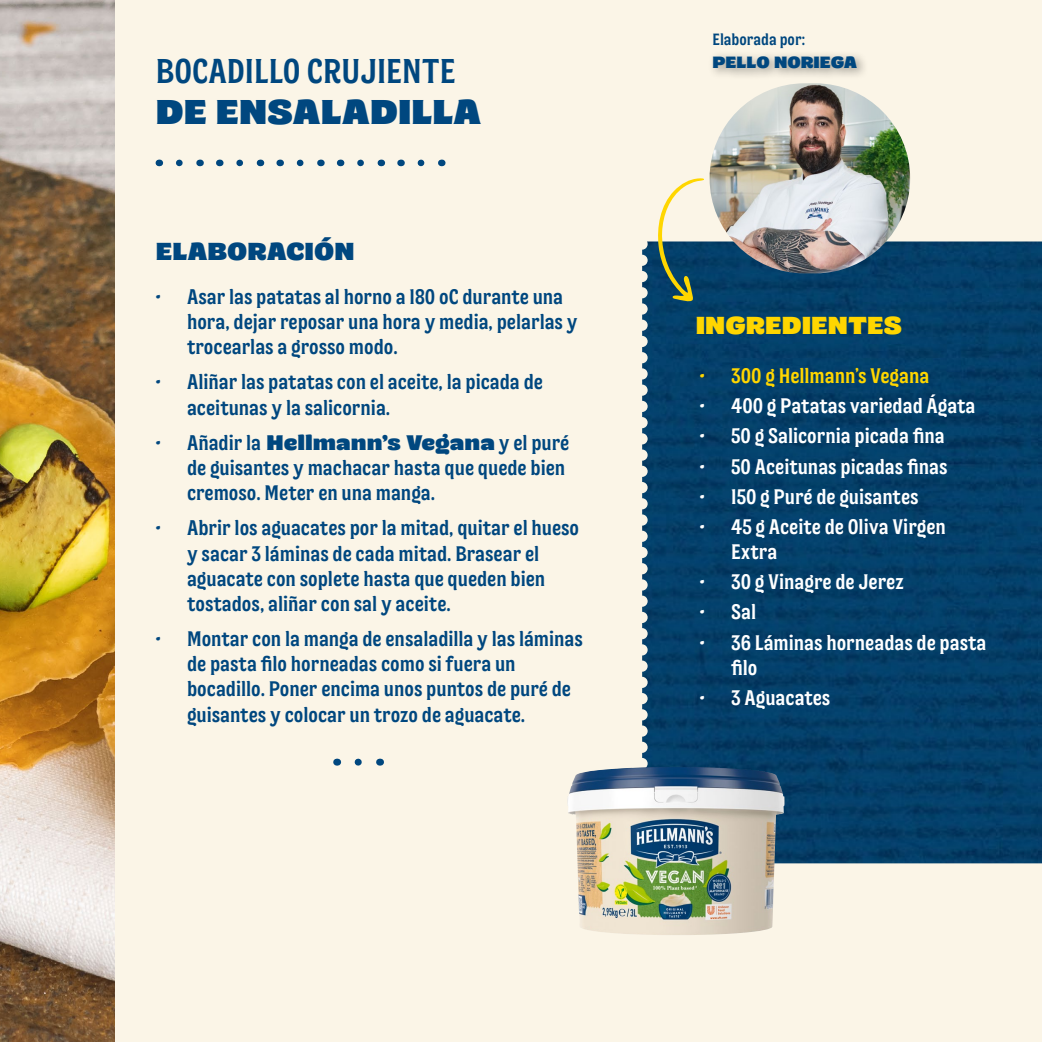
<style>
.page{position:relative;width:1042px;height:1042px;background:#fbf5e7}
.page>*{position:absolute;margin:0;border:0;box-sizing:border-box;transform-origin:0 0}
.t1{font:condensed 34.3px "Dollop Serif";color:#00477f}
.t2{font:expanded 34.3px "Dollop Serif";color:#00477f}
.t3{font:expanded 24.5px "Dollop Serif";color:#ffd600}
.t4{font:expanded 24.5px "Dollop Serif";color:#00477f}
.t5{font:condensed 21px/25.2px "Dollop Serif";color:#00477f}
.t6{font:condensed 21px/25.2px "Dollop Serif";color:#fff}
.t7{font:condensed 21px "Dollop Serif";color:#ffd600}
.t8{font:condensed 16.28px "Dollop Serif";color:#00477f}
.t9{font:expanded 16.28px "Dollop Serif";color:#00477f}
.s1{font-stretch:expanded}
</style>
<div class="page">
<img style="left:642px;top:241px;width:400px;height:622px">
<svg style="left:179px;top:160px;width:4px;height:6px"></svg>
<svg style="left:300px;top:160px;width:4px;height:6px"></svg>
<svg style="left:421px;top:160px;width:4px;height:6px"></svg>
<svg style="left:240px;top:160px;width:3px;height:6px"></svg>
<svg style="left:360px;top:160px;width:4px;height:6px"></svg>
<svg style="left:358px;top:758px;width:4px;height:7px"></svg>
<img style="left:567px;top:767px;width:217px;height:168px">
<img style="left:0;top:0;width:114px;height:1042px">
<img style="left:709px;top:83px;width:201px;height:190px;border-radius:95px">
<div style="left:707px;top:50px;width:162px;height:31px;background:#000;opacity:.38"></div>
<svg style="left:656px;top:178px;width:48px;height:125px"></svg>
<h1 class="t1" style="left:156px;top:51px;width:301px">BOCADILLO CRUJIENTE</h1>
<h1 class="t2" style="left:156px;top:90px;width:327px">DE ENSALADILLA</h1>
<p class="t4" style="left:156px;top:236px;width:200px">ELABORACIÓN</p>
<p class="t5" style="left:187px;top:284px;width:392px;text-indent:-32px">• Asar las patatas al horno a 180 oC durante una hora, dejar reposar una hora y media, pelarlas y trocearlas a grosso modo.</p>
<p class="t5" style="left:187px;top:369px;width:357px;text-indent:-32px">• Aliñar las patatas con el aceite, la picada de aceitunas y la salicornia.</p>
<p class="t5" style="left:187px;top:430px;width:384px;text-indent:-32px">• Añadir la <span class="s1">Hellmann’s Vegana</span> y el puré de guisantes y machacar hasta que quede bien cremoso. Meter en una manga.</p>
<p class="t5" style="left:187px;top:515px;width:394px;text-indent:-32px">• Abrir los aguacates por la mitad, quitar el hueso y sacar 3 láminas de cada mitad. Brasear el aguacate con soplete hasta que queden bien tostados, aliñar con sal y aceite.</p>
<p class="t5" style="left:187px;top:626px;width:397px;text-indent:-32px">• Montar con la manga de ensaladilla y las láminas de pasta filo horneadas como si fuera un bocadillo. Poner encima unos puntos de puré de guisantes y colocar un trozo de aguacate.</p>
<p class="t8" style="left:712px;top:30px;width:94px">Elaborada por:</p>
<p class="t9" style="left:712px;top:52px;width:146px">PELLO NORIEGA</p>
<p class="t3" style="left:696px;top:310px;width:207px">INGREDIENTES</p>
<p class="t7" style="left:699px;top:364px;width:231px">• 300 g Hellmann’s Vegana</p>
<p class="t6" style="left:699px;top:393px;width:277px">• 400 g Patatas variedad Ágata</p>
<p class="t6" style="left:699px;top:423px;width:247px">• 50 g Salicornia picada fina</p>
<p class="t6" style="left:699px;top:454px;width:249px">• 50 Aceitunas picadas finas</p>
<p class="t6" style="left:699px;top:484px;width:220px">• 150 g Puré de guisantes</p>
<p class="t6" style="left:731px;top:514px;width:216px;text-indent:-32px">• 45 g Aceite de Oliva Virgen<br>Extra</p>
<p class="t6" style="left:699px;top:569px;width:206px">• 30 g Vinagre de Jerez</p>
<p class="t6" style="left:699px;top:599px;width:58px">• Sal</p>
<p class="t6" style="left:731px;top:630px;width:257px;text-indent:-32px">• 36 Láminas horneadas de pasta filo</p>
<p class="t6" style="left:699px;top:685px;width:132px">• 3 Aguacates</p>
</div>
